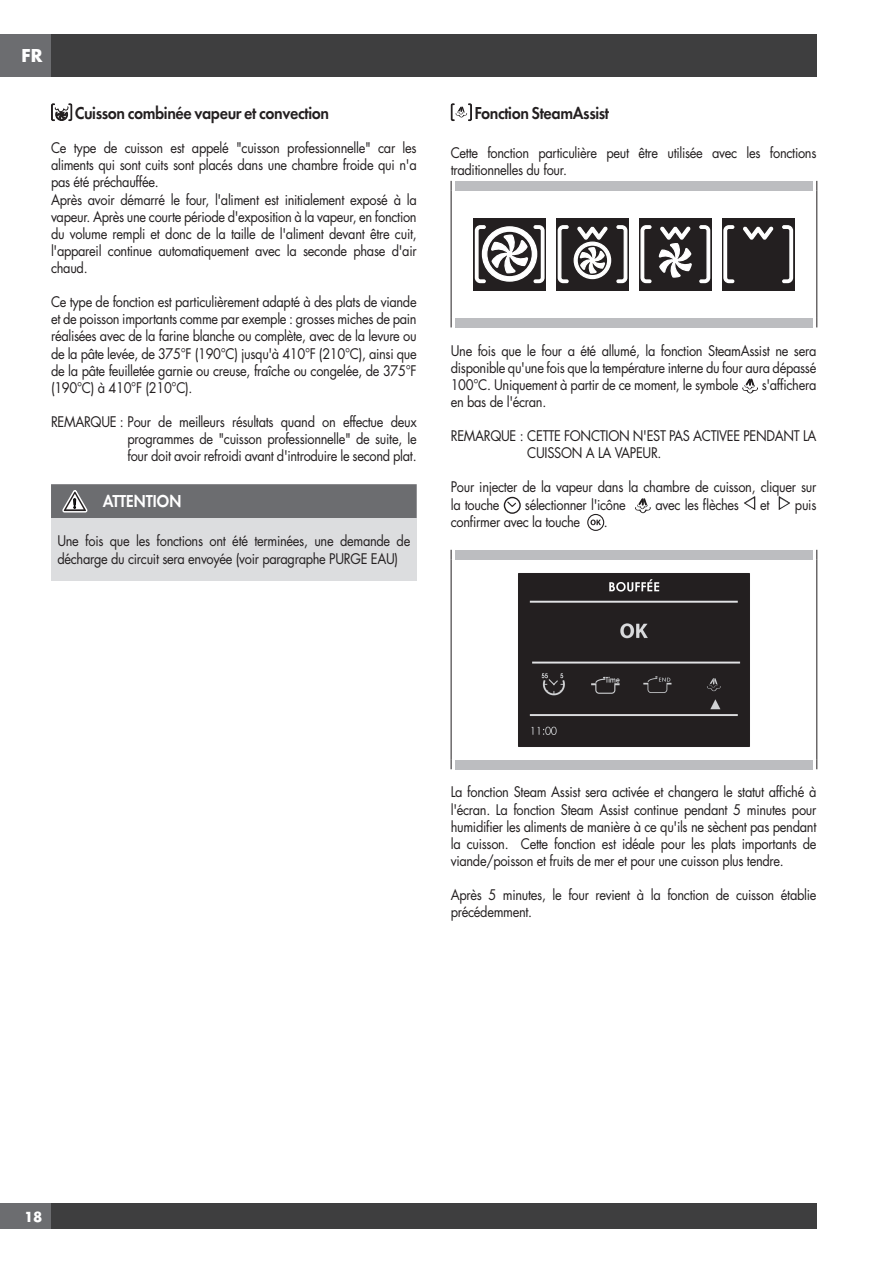
<style>
.page{position:relative;width:893px;height:1263px;background:#fff}
.page>*{position:absolute;margin:0;border:0;box-sizing:border-box;transform-origin:0 0}
.t1{font:18px "Futura Dem Bld";letter-spacing:-.025em;color:#231f20;scale:.9 1}
.t2{font:18px "Futura Dem Bld";letter-spacing:-.025em;color:#fff;scale:.9 1}
.t3{font:700 17.25px "Futura";color:#fff}
.t4{font:14.25px/17.1px "Futura";letter-spacing:-.025em;color:#231f20;scale:.9 1}
.t5{font:700 13.5px "Futura";color:#fff}
</style>
<div class="page">
<div style="left:0;top:34px;width:51px;height:43px;background:#6c6d70"></div>
<div style="left:51px;top:34px;width:765px;height:43px;background:#3e3e3f"></div>
<div style="left:0;top:1203px;width:51px;height:26px;background:#6c6d70"></div>
<div style="left:51px;top:1203px;width:765px;height:26px;background:#3e3e3f"></div>
<svg style="left:51px;top:104px;width:21px;height:17px"></svg>
<div style="left:51px;top:518px;width:366px;height:62px;background:#dcdddf"></div>
<div style="left:51px;top:484px;width:366px;height:34px;background:#6c6d70"></div>
<svg style="left:451px;top:104px;width:21px;height:17px"></svg>
<hr style="left:451px;top:190px;width:1px;height:128px;background:#231f20">
<hr style="left:816px;top:190px;width:1px;height:128px;background:#231f20">
<div style="left:455px;top:181px;width:358px;height:9px;background:#bcbdc0"></div>
<div style="left:474px;top:218px;width:72px;height:72px;background:#231f20"></div>
<svg style="left:474px;top:225px;width:71px;height:59px"></svg>
<div style="left:556px;top:218px;width:73px;height:72px;background:#231f20"></div>
<svg style="left:557px;top:225px;width:71px;height:59px"></svg>
<div style="left:639px;top:218px;width:72px;height:72px;background:#231f20"></div>
<svg style="left:699px;top:225px;width:12px;height:59px"></svg>
<svg style="left:640px;top:225px;width:12px;height:59px"></svg>
<svg style="left:658px;top:226px;width:34px;height:52px"></svg>
<div style="left:722px;top:218px;width:72px;height:72px;background:#231f20"></div>
<svg style="left:743px;top:226px;width:31px;height:14px"></svg>
<svg style="left:782px;top:225px;width:12px;height:59px"></svg>
<svg style="left:723px;top:225px;width:12px;height:59px"></svg>
<div style="left:455px;top:318px;width:358px;height:9px;background:#bcbdc0"></div>
<svg style="left:742px;top:378px;width:16px;height:15px"></svg>
<svg style="left:504px;top:497px;width:17px;height:17px"></svg>
<svg style="left:635px;top:498px;width:16px;height:15px"></svg>
<svg style="left:744px;top:497px;width:11px;height:13px"></svg>
<svg style="left:779px;top:497px;width:11px;height:13px"></svg>
<svg style="left:587px;top:514px;width:17px;height:17px"></svg>
<hr style="left:451px;top:559px;width:1px;height:201px;background:#231f20">
<hr style="left:816px;top:559px;width:1px;height:201px;background:#231f20">
<div style="left:455px;top:550px;width:358px;height:9px;background:#bcbdc0"></div>
<img style="left:518px;top:573px;width:232px;height:174px">
<div style="left:455px;top:760px;width:358px;height:9px;background:#bcbdc0"></div>
<p class="t3" style="left:21px;top:44px;width:23px">FR</p>
<p class="t1" style="left:75px;top:101px;width:284px">Cuisson combinée vapeur et convection</p>
<p class="t4" style="left:51px;top:139px;width:408px">Ce type de cuisson est appelé "cuisson professionnelle" car les aliments qui sont cuits sont placés dans une chambre froide qui n'a pas été préchauffée.<br>Après avoir démarré le four, l'aliment est initialement exposé à la vapeur. Après une courte période d'exposition à la vapeur, en fonction du volume rempli et donc de la taille de l'aliment devant être cuit, l'appareil continue automatiquement avec la seconde phase d'air chaud.</p>
<p class="t4" style="left:51px;top:293px;width:408px;text-align:justify">Ce type de fonction est particulièrement adapté à des plats de viande et de poisson importants comme par exemple : grosses miches de pain réalisées avec de la farine blanche ou complète, avec de la levure ou de la pâte levée, de 375°F (190°C) jusqu'à 410°F (210°C), ainsi que de la pâte feuilletée garnie ou creuse, fraîche ou congelée, de 375°F (190°C) à 410°F (210°C).</p>
<p class="t4" style="left:128px;top:413px;width:323px;text-align:justify;text-indent:-77px">REMARQUE : Pour de meilleurs résultats quand on effectue deux programmes de "cuisson professionnelle" de suite, le four doit avoir refroidi avant d'introduire le second plat.</p>
<p class="t2" style="left:103px;top:489px;width:89px">ATTENTION</p>
<p class="t4" style="left:57px;top:532px;width:394px">Une fois que les fonctions ont été terminées, une demande de décharge du circuit sera envoyée (voir paragraphe PURGE EAU)</p>
<p class="t1" style="left:474px;top:101px;width:151px">Fonction SteamAssist</p>
<p class="t4" style="left:451px;top:144px;width:408px">Cette fonction particulière peut être utilisée avec les fonctions traditionnelles du four.</p>
<p class="t4" style="left:451px;top:342px;width:408px;text-align:justify">Une fois que le four a été allumé, la fonction SteamAssist ne sera disponible qu'une fois que la température interne du four aura dépassé 100°C. Uniquement à partir de ce moment, le symbole</p>
<p class="t4" style="left:762px;top:376px;width:62px">s'affichera</p>
<p class="t4" style="left:451px;top:393px;width:108px">en bas de l'écran.</p>
<p class="t4" style="left:527px;top:427px;width:323px;text-indent:-77px">REMARQUE : CETTE FONCTION N'EST PAS ACTIVEE PENDANT LA<br>CUISSON A LA VAPEUR.</p>
<p class="t4" style="left:451px;top:478px;width:408px">Pour injecter de la vapeur dans la chambre de cuisson, cliquer sur la touche</p>
<p class="t4" style="left:525px;top:496px;width:114px">sélectionner l'icône</p>
<p class="t4" style="left:656px;top:496px;width:94px">avec les flèches</p>
<p class="t4" style="left:760px;top:496px;width:12px">et</p>
<p class="t4" style="left:795px;top:496px;width:25px">puis</p>
<p class="t4" style="left:451px;top:513px;width:145px">confirmer avec la touche</p>
<p class="t4" style="left:604px;top:513px;width:6px">.</p>
<p class="t4" style="left:451px;top:783px;width:408px;text-align:justify">La fonction Steam Assist sera activée et changera le statut affiché à l'écran. La fonction Steam Assist continue pendant 5 minutes pour humidifier les aliments de manière à ce qu'ils ne sèchent pas pendant la cuisson. Cette fonction est idéale pour les plats importants de viande/poisson et fruits de mer et pour une cuisson plus tendre.</p>
<p class="t4" style="left:451px;top:886px;width:408px">Après 5 minutes, le four revient à la fonction de cuisson établie précédemment.</p>
<p class="t5" style="left:24px;top:1207px;width:20px">18</p>
</div>
